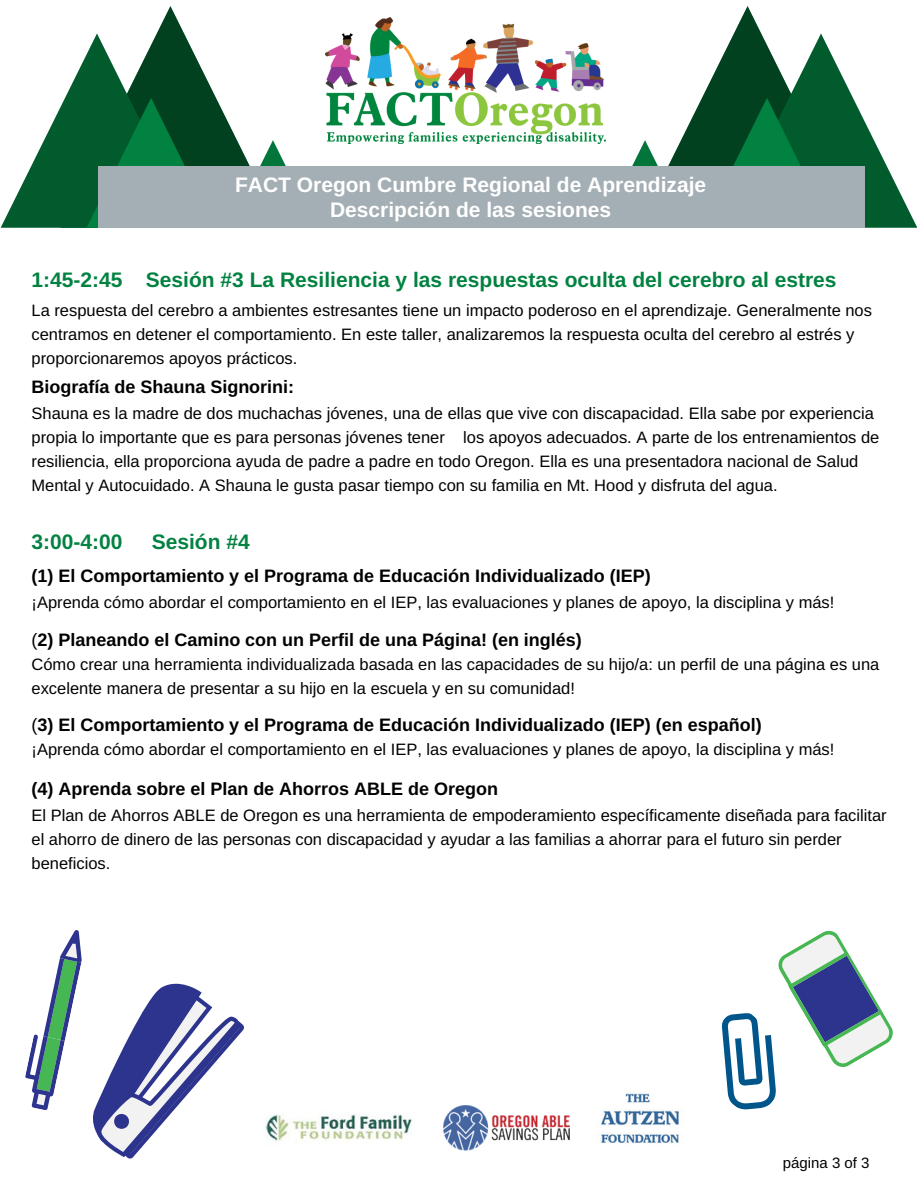
<style>
.page{position:relative;width:918px;height:1188px;background:#fff}
.page>*{position:absolute;margin:0;border:0;box-sizing:border-box;transform-origin:0 0}
.t1{font:700 21px "Arimo";color:#028241}
.t2{font:700 21px/24.5px "Arimo";color:#fff;text-align:center}
.t3{font:700 18px "Arimo";color:#000}
.t4{font:16.5px/24.2px "Arimo";color:#000}
.t5{font:15px "Arimo";color:#000}
.s1{font-weight:400}
</style>
<div class="page">
<svg style="left:681px;top:6px;width:141px;height:160px"></svg>
<svg style="left:703px;top:34px;width:214px;height:194px"></svg>
<svg style="left:605px;top:140px;width:83px;height:26px"></svg>
<svg style="left:96px;top:6px;width:141px;height:160px"></svg>
<svg style="left:1px;top:34px;width:214px;height:194px"></svg>
<svg style="left:230px;top:140px;width:56px;height:26px"></svg>
<img style="left:325px;top:17px;width:280px;height:126px">
<div style="left:98px;top:166px;width:766px;height:62px;background:#a4afb5"></div>
<svg style="left:25px;top:930px;width:219px;height:229px"></svg>
<svg style="left:721px;top:930px;width:172px;height:180px"></svg>
<img style="left:601px;top:1093px;width:79px;height:50px">
<img style="left:443px;top:1106px;width:126px;height:45px">
<img style="left:265px;top:1114px;width:147px;height:27px">
<p class="t2" style="left:235px;top:173px;width:473px">FACT Oregon Cumbre Regional de Aprendizaje<br>Descripción de las sesiones</p>
<p class="t1" style="left:32px;top:268px;width:807px">1:45-2:45 Sesión #3 La Resiliencia y las respuestas oculta del cerebro al estres</p>
<p class="t4" style="left:32px;top:298px;width:842px">La respuesta del cerebro a ambientes estresantes tiene un impacto poderoso en el aprendizaje. Generalmente nos centramos en detener el comportamiento. En este taller, analizaremos la respuesta oculta del cerebro al estrés y proporcionaremos apoyos prácticos.</p>
<p class="t3" style="left:32px;top:376px;width:264px">Biografía de Shauna Signorini:</p>
<p class="t4" style="left:32px;top:401px;width:849px">Shauna es la madre de dos muchachas jóvenes, una de ellas que vive con discapacidad. Ella sabe por experiencia propia lo importante que es para personas jóvenes tener los apoyos adecuados. A parte de los entrenamientos de resiliencia, ella proporciona ayuda de padre a padre en todo Oregon. Ella es una presentadora nacional de Salud Mental y Autocuidado. A Shauna le gusta pasar tiempo con su familia en Mt. Hood y disfruta del agua.</p>
<p class="t1" style="left:32px;top:530px;width:93px">3:00-4:00</p>
<p class="t1" style="left:152px;top:530px;width:100px">Sesión #4</p>
<p class="t3" style="left:32px;top:566px;width:621px">(1) El Comportamiento y el Programa de Educación Individualizado (IEP)</p>
<p class="t4" style="left:32px;top:591px;width:804px">¡Aprenda cómo abordar el comportamiento en el IEP, las evaluaciones y planes de apoyo, la disciplina y más!</p>
<p class="t3" style="left:32px;top:629px;width:552px"><span class="s1">(</span>2) Planeando el Camino con un Perfil de una Página! (en inglés)</p>
<p class="t4" style="left:32px;top:652px;width:849px">Cómo crear una herramienta individualizada basada en las capacidades de su hijo/a: un perfil de una página es una excelente manera de presentar a su hijo en la escuela y en su comunidad!</p>
<p class="t3" style="left:32px;top:715px;width:732px"><span class="s1">(</span>3) El Comportamiento y el Programa de Educación Individualizado (IEP) (en español)</p>
<p class="t4" style="left:32px;top:737px;width:804px">¡Aprenda cómo abordar el comportamiento en el IEP, las evaluaciones y planes de apoyo, la disciplina y más!</p>
<p class="t3" style="left:32px;top:778px;width:468px">(4) Aprenda sobre el Plan de Ahorros ABLE de Oregon</p>
<p class="t4" style="left:32px;top:803px;width:857px">El Plan de Ahorros ABLE de Oregon es una herramienta de empoderamiento específicamente diseñada para facilitar el ahorro de dinero de las personas con discapacidad y ayudar a las familias a ahorrar para el futuro sin perder beneficios.</p>
<p class="t5" style="left:783px;top:1154px;width:88px">página 3 of 3</p>
</div>
